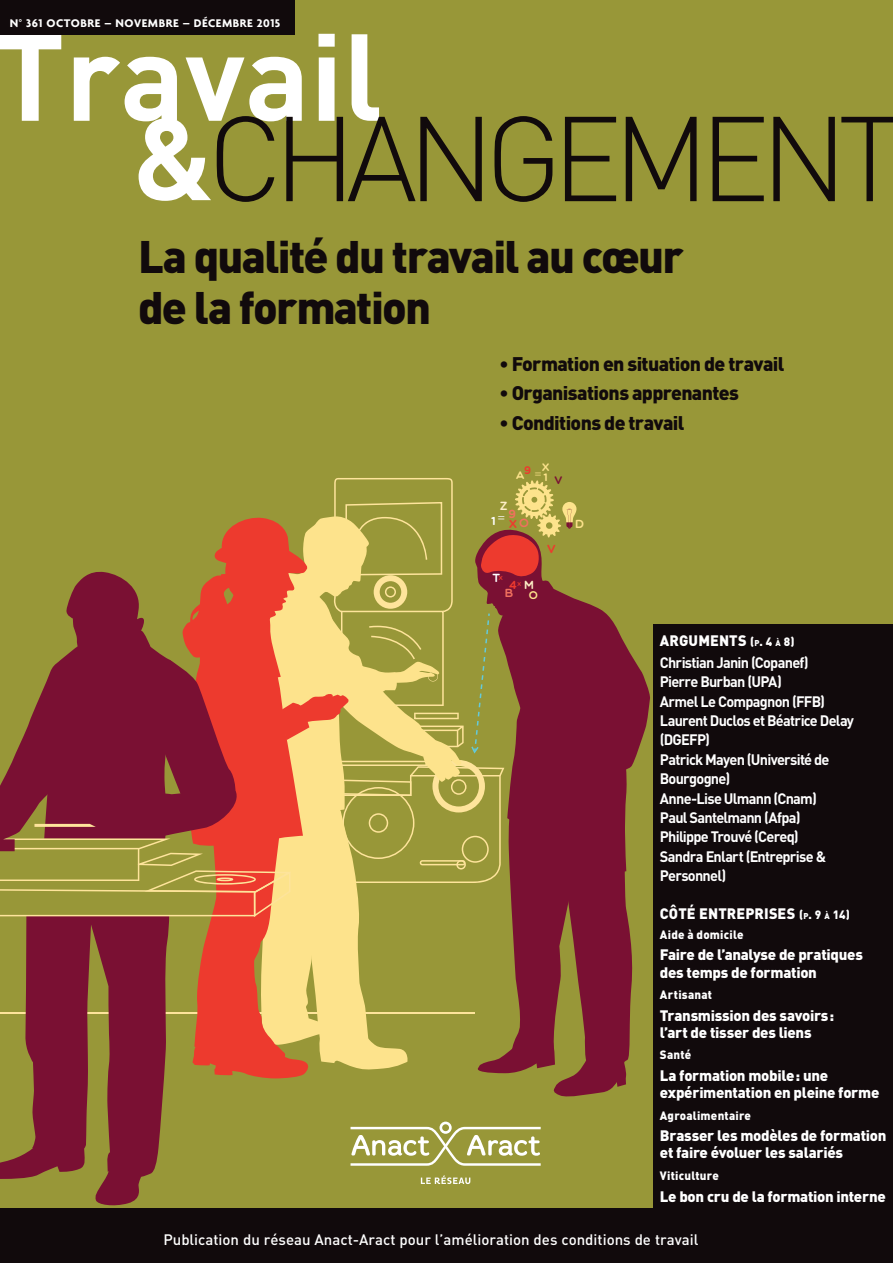
<style>
.page{position:relative;width:893px;height:1263px;background:#989738}
.page>*{position:absolute;margin:0;border:0;box-sizing:border-box;transform-origin:0 0}
.t1{font:700 121.5px "DIN";color:#fff}
.t2{font:300 118.5px "DIN";letter-spacing:-.085em;color:#110a0c}
.t3{font:900 45px/51px "DIN";letter-spacing:-.04em;color:#110a0c}
.t4{font:900 19.5px "DIN";letter-spacing:-.035em;color:#110a0c}
.t5{font:700 15px/19.4px "DIN";letter-spacing:-.05em;color:#fff}
.t6{font:900 15px/17.2px "DIN";letter-spacing:-.02em;color:#fff}
.t7{font:500 15px "DIN";color:#fff}
.t8{font:900 15px "DIN";letter-spacing:.01em;color:#fff}
.t9{font:900 12px "DIN";letter-spacing:.02em;color:#fff}
.t10{font:700 12px "Agenda";letter-spacing:.04em;color:#fff}
.t11{font:11.85px "Multicolore";color:#f1705e}
.t12{font:11.85px "Multicolore";color:#fff}
.t13{font:11.85px "Multicolore";color:#ed3a2e}
.t14{font:11.85px "Multicolore";color:#feefc7}
.t15{font:11.85px "Myriad Pro";color:#fff}
.t16{font:11.85px "Multicolore";color:#fde38c}
.t17{font:11.1px "Multicolore";color:#fde38c}
.t18{font:11.1px "Multicolore";color:#ed3a2e}
.t19{font:11.1px "Multicolore";color:#7a1033}
.t20{font:6px "Multicolore";color:#ed3a2e}
.t21{font:5.55px "Multicolore";color:#ed3a2e}
.s1{font-weight:700;font-size:114px;color:#fff}
.s2{color:#ed3a2e}
.s3{font-weight:900}
.s4{font-weight:900;font-size:12px}
.s5{font-weight:900;font-size:8.4px}
.s6{font-size:12px}
.s7{font-size:8.4px}
</style>
<div class="page">
<div style="left:0;top:1208px;width:893px;height:55px;background:#110a0c"></div>
<svg style="left:0;top:478px;width:650px;height:728px"></svg>
<div style="left:0;top:0;width:294px;height:34px;background:#110a0c"></div>
<div style="left:653px;top:624px;width:240px;height:587px;background:#110a0c"></div>
<p class="t10" style="left:10px;top:16px;width:272px">N° 361 OCTOBRE – NOVEMBRE – DÉCEMBRE 2015</p>
<h1 class="t1" style="left:-4px;top:-3px;width:389px">Travail</h1>
<h2 class="t2" style="left:132px;top:86px;width:771px"><span class="s1">&amp;</span>CHANGEMENT</h2>
<h3 class="t3" style="left:138px;top:229px;width:547px">La qualité du travail au cœur de la formation</h3>
<h3 class="t4" style="left:500px;top:351px;width:286px">• Formation en situation de travail</h3>
<h3 class="t4" style="left:500px;top:380px;width:241px">• Organisations apprenantes</h3>
<h3 class="t4" style="left:500px;top:410px;width:186px">• Conditions de travail</h3>
<p class="t18" style="left:524px;top:463px;width:27px">9 <sup>X</sup></p>
<p class="t17" style="left:543px;top:470px;width:6px">1</p>
<p class="t17" style="left:516px;top:469px;width:27px">A <sup>=</sup></p>
<p class="t19" style="left:554px;top:473px;width:9px">V</p>
<p class="t14" style="left:500px;top:499px;width:9px">Z</p>
<p class="t11" style="left:509px;top:506px;width:9px">9</p>
<p class="t15" style="left:498px;top:509px;width:9px">=</p>
<p class="t12" style="left:491px;top:514px;width:27px">1 <span class="s2">X</span></p>
<p class="t11" style="left:519px;top:516px;width:11px">O</p>
<p class="t12" style="left:492px;top:570px;width:9px">T</p>
<p class="t20" style="left:499px;top:574px;width:5px">X</p>
<p class="t14" style="left:524px;top:577px;width:11px">M</p>
<p class="t13" style="left:509px;top:577px;width:9px">4</p>
<p class="t11" style="left:505px;top:585px;width:10px">B</p>
<p class="t21" style="left:518px;top:581px;width:5px">X</p>
<p class="t17" style="left:529px;top:588px;width:11px">O</p>
<p class="t13" style="left:547px;top:541px;width:10px">V</p>
<p class="t16" style="left:575px;top:517px;width:10px">D</p>
<p class="t5" style="left:660px;top:628px;width:150px;line-height:22.4px"><span class="s3">ARGUMENTS</span> <span class="s4">(</span><span class="s5">P</span><span class="s4">. 4</span> <span class="s5">À</span> <span class="s4">8)<br></span>Christian Janin (Copanef)</p>
<p class="t5" style="left:660px;top:672px;width:196px">Pierre Burban (UPA)<br>Armel Le Compagnon (FFB)<br>Laurent Duclos et Béatrice Delay (DGEFP)<br>Patrick Mayen (Université de<br>Bourgogne)<br>Anne-Lise Ulmann (Cnam)<br>Paul Santelmann (Afpa)<br>Philippe Trouvé (Cereq)<br>Sandra Enlart (Entreprise &amp;<br>Personnel)</p>
<p class="t8" style="left:660px;top:903px;width:191px">CÔTÉ ENTREPRISES <span class="s6">(</span><span class="s7">P</span><span class="s6">. 9</span> <span class="s7">À</span> <span class="s6">14)</span></p>
<p class="t9" style="left:660px;top:926px;width:85px">Aide à domicile</p>
<p class="t6" style="left:660px;top:945px;width:205px">Faire de l’analyse de pratiques des temps de formation</p>
<p class="t9" style="left:660px;top:987px;width:54px">Artisanat</p>
<p class="t6" style="left:660px;top:1006px;width:176px">Transmission des savoirs : l’art de tisser des liens</p>
<p class="t9" style="left:660px;top:1047px;width:33px">Santé</p>
<p class="t6" style="left:660px;top:1066px;width:221px">La formation mobile : une expérimentation en pleine forme</p>
<p class="t9" style="left:660px;top:1107px;width:93px">Agroalimentaire</p>
<p class="t6" style="left:660px;top:1126px;width:228px">Brasser les modèles de formation et faire évoluer les salariés</p>
<p class="t9" style="left:660px;top:1167px;width:61px">Viticulture</p>
<p class="t6" style="left:660px;top:1186px;width:227px">Le bon cru de la formation interne</p>
<p class="t7" style="left:163px;top:1230px;width:536px">Publication du réseau Anact-Aract pour l’amélioration des conditions de travail</p>
</div>
